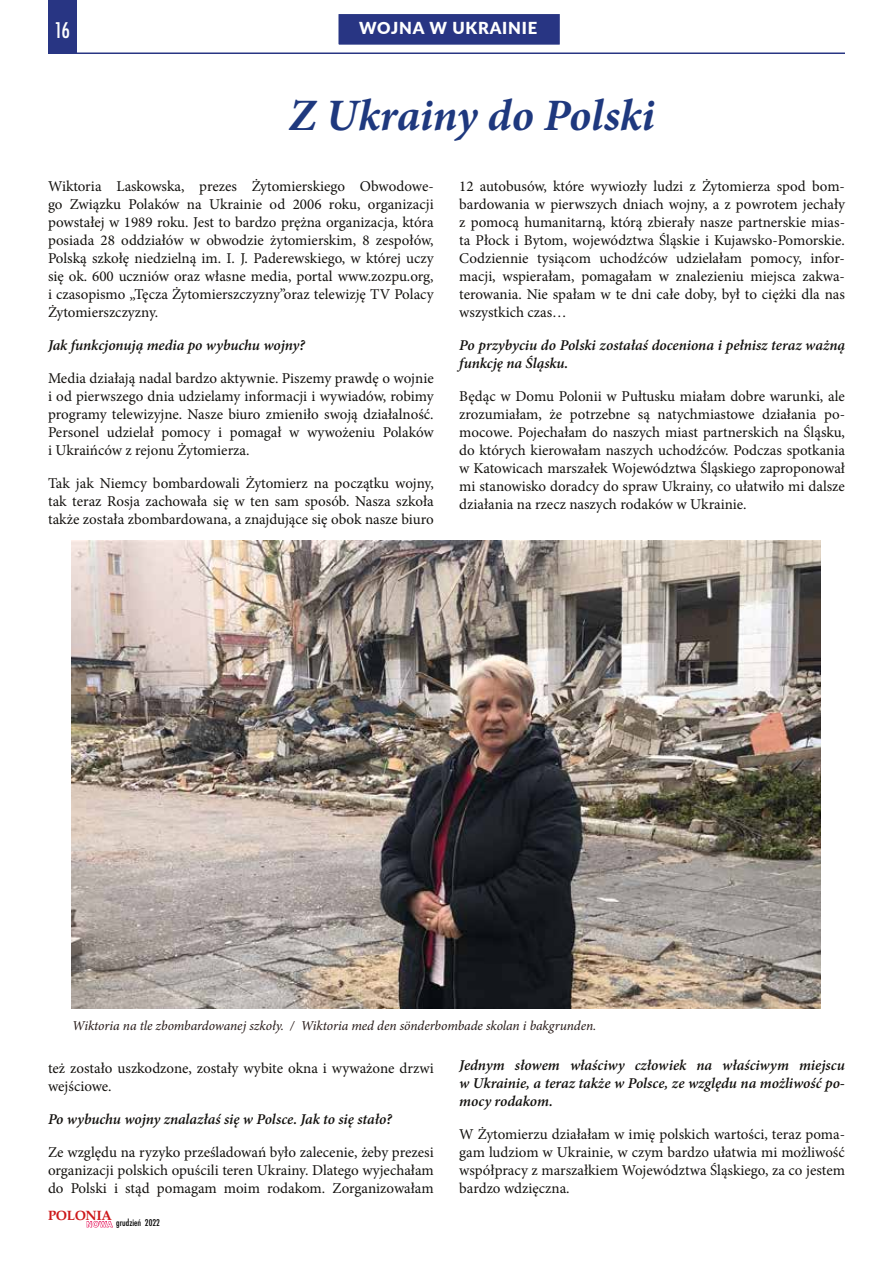
<style>
.page{position:relative;width:893px;height:1263px;background:#fff}
.page>*{position:absolute;margin:0;border:0;box-sizing:border-box;transform-origin:0 0}
.t1{font:italic 700 45px "Minion Pro";letter-spacing:-.005em;color:#1e387e}
.t2{font:500 condensed 21px "Futura";color:#fdfdfd}
.t3{font:900 16.5px "Lato";letter-spacing:.05em;color:#fff}
.t4{font:15px/18px "Minion Pro";color:#13110e;text-align:justify}
.t5{font:italic 600 15px/18px "Minion Pro";letter-spacing:-.005em;color:#13110e}
.t6{font:italic 13.5px "Minion Pro";letter-spacing:-.005em;color:#241715}
.t7{font:700 13.5px "Palatino";letter-spacing:-.025em;color:#cd1719}
.t8{font:500 condensed 9px "Futura";color:#000}
.s1{font-family:"Helvetica Neue";font-weight:700;font-stretch:normal;font-size:7.5px;color:#e6155b}
</style>
<div class="page">
<div style="left:48px;top:0;width:28px;height:54px;background:#283583"></div>
<hr style="left:48px;top:53px;width:797px;height:1px;background:#283583">
<img style="left:71px;top:540px;width:750px;height:468px">
<div style="left:337px;top:13px;width:224px;height:33px;background:#283583;border:2px solid #fff"></div>
<h2 class="t2" style="left:54px;top:17px;width:18px">16</h2>
<p class="t3" style="left:359px;top:16px;width:180px">WOJNA W UKRAINIE</p>
<h1 class="t1" style="left:289px;top:84px;width:367px">Z Ukrainy do Polski</h1>
<p class="t4" style="left:48px;top:177px;width:387px">Wiktoria Laskowska, prezes Żytomierskiego Obwodowe&shy;go Związku Polaków na Ukrainie od 2006 roku, organizacji powstałej w 1989 roku. Jest to bardzo prężna organizacja, która posiada 28 oddziałów w obwodzie żytomierskim, 8 zespołów, Polską szkołę niedzielną im. I. J. Paderewskiego, w której uczy się ok. 600 uczniów oraz własne media, portal www.zozpu.org, i czasopismo „Tęcza Żytomierszczyzny”oraz telewizję TV Polacy Żytomierszczyzny.</p>
<p class="t5" style="left:48px;top:336px;width:258px">Jak funkcjonują media po wybuchu wojny?</p>
<p class="t4" style="left:48px;top:369px;width:387px">Media działają nadal bardzo aktywnie. Piszemy prawdę o wojnie i od pierwszego dnia udzielamy informacji i wywiadów, robimy programy telewizyjne. Nasze biuro zmieniło swoją działalność.<br>Personel udzielał pomocy i pomagał w wywożeniu Polaków i Ukraińców z rejonu Żytomierza.</p>
<p class="t4" style="left:48px;top:474px;width:387px">Tak jak Niemcy bombardowali Żytomierz na początku wojny, tak teraz Rosja zachowała się w ten sam sposób. Nasza szkoła także została zbombardowana, a znajdujące się obok nasze biuro</p>
<p class="t4" style="left:459px;top:177px;width:387px">12 autobusów, które wywiozły ludzi z Żytomierza spod bom&shy;bardowania w pierwszych dniach wojny, a z powrotem jechały z pomocą humanitarną, którą zbierały nasze partnerskie mias&shy;ta Płock i Bytom, województwa Śląskie i Kujawsko-Pomorskie.<br>Codziennie tysiącom uchodźców udzielałam pomocy, infor&shy;macji, wspierałam, pomagałam w znalezieniu miejsca zakwa&shy;terowania. Nie spałam w te dni całe doby, był to ciężki dla nas wszystkich czas…</p>
<p class="t5" style="left:459px;top:336px;width:387px">Po przybyciu do Polski zostałaś doceniona i pełnisz teraz ważną funkcję na Śląsku.</p>
<p class="t4" style="left:459px;top:387px;width:387px">Będąc w Domu Polonii w Pułtusku miałam dobre warunki, ale zrozumiałam, że potrzebne są natychmiastowe działania po&shy;mocowe. Pojechałam do naszych miast partnerskich na Śląsku, do których kierowałam naszych uchodźców. Podczas spotkania w Katowicach marszałek Województwa Śląskiego zaproponował mi stanowisko doradcy do spraw Ukrainy, co ułatwiło mi dalsze działania na rzecz naszych rodaków w Ukrainie.</p>
<p class="t6" style="left:72px;top:1017px;width:526px">Wiktoria na tle zbombardowanej szkoły. / Wiktoria med den sönderbombade skolan i bakgrunden.</p>
<p class="t4" style="left:48px;top:1059px;width:387px">też zostało uszkodzone, zostały wybite okna i wyważone drzwi wejściowe.</p>
<p class="t5" style="left:48px;top:1110px;width:345px">Po wybuchu wojny znalazłaś się w Polsce. Jak to się stało?</p>
<p class="t4" style="left:48px;top:1143px;width:387px">Ze względu na ryzyko prześladowań było zalecenie, żeby prezesi organizacji polskich opuścili teren Ukrainy. Dlatego wyjechałam do Polski i stąd pomagam moim rodakom. Zorganizowałam</p>
<p class="t7" style="left:48px;top:1204px;width:65px">POLONIA</p>
<p class="t8" style="left:87px;top:1217px;width:75px"><span class="s1">NOWA</span> grudzień 2022</p>
<p class="t5" style="left:459px;top:1056px;width:387px;text-align:justify">Jednym słowem właściwy człowiek na właściwym miejscu w Ukrainie, a teraz także w Polsce, ze względu na możliwość po&shy;mocy rodakom.</p>
<p class="t4" style="left:459px;top:1125px;width:387px">W Żytomierzu działałam w imię polskich wartości, teraz poma&shy;gam ludziom w Ukrainie, w czym bardzo ułatwia mi możliwość współpracy z marszałkiem Województwa Śląskiego, za co jestem bardzo wdzięczna.</p>
</div>
